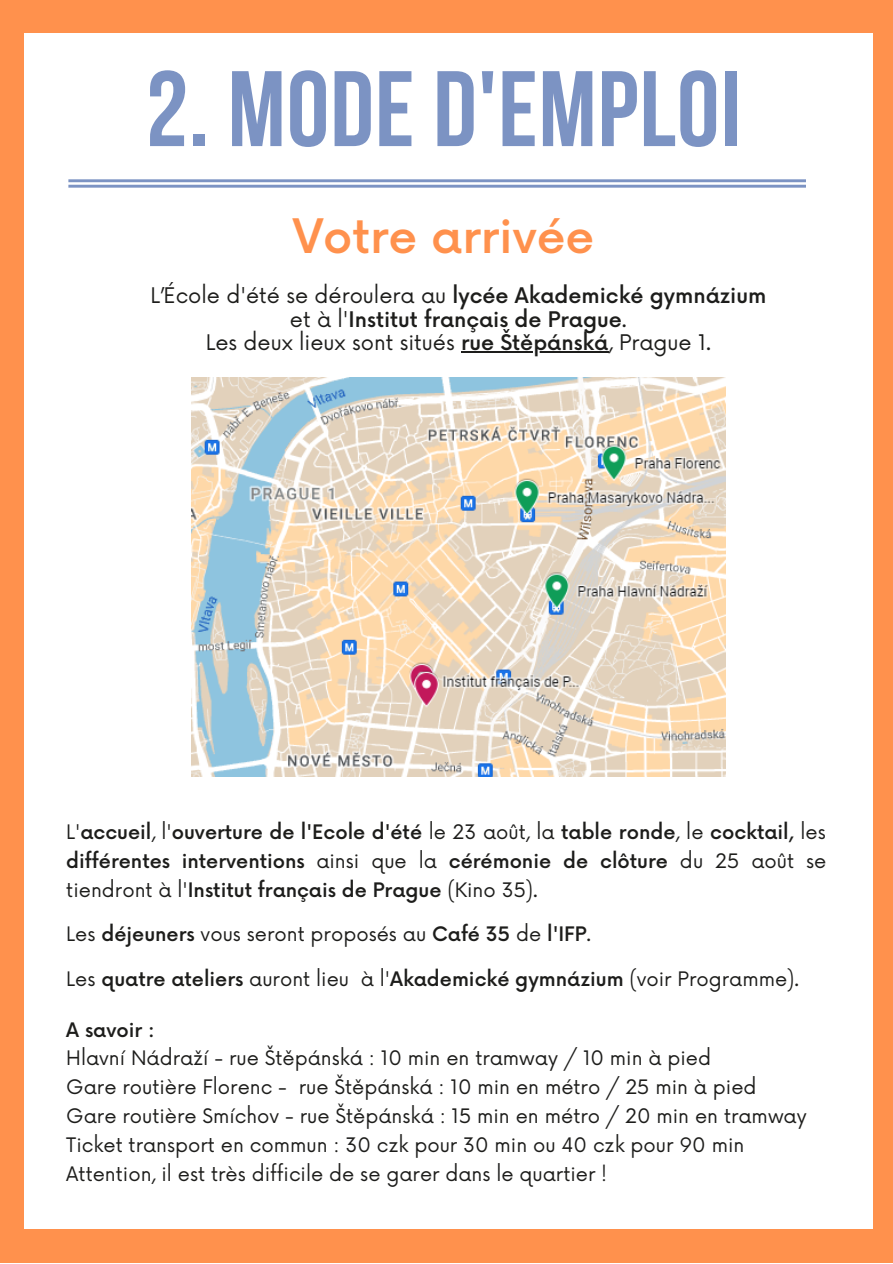
<style>
.page{position:relative;width:893px;height:1264px;background:#fff}
.page>*{position:absolute;margin:0;border:0;box-sizing:border-box;transform-origin:0 0}
.t1{font:700 106.95px "Bebas Neue";letter-spacing:.01em;color:#7c93c3}
.t2{font:500 46.35px "Now";color:#ff914d}
.t3{font:21px "Now";color:#1d1d1b}
.t4{font:500 21px "Now";color:#1d1d1b}
.t5{font:19.5px "Now";color:#1d1d1b}
.t6{font:500 19.5px/28.8px "Now";color:#1d1d1b;text-align:justify}
.s1{font-weight:500}
.s2{font-weight:400}
</style>
<div class="page">
<div style="left:0;top:0;width:892px;height:1262px;background:#ff914d"></div>
<div style="left:24px;top:33px;width:848px;height:1195px;background:#fff"></div>
<img style="left:191px;top:377px;width:534px;height:399px">
<hr style="left:461px;top:351px;width:147px;height:1px;background:#1d1d1b">
<svg style="left:68px;top:179px;width:738px;height:9px"></svg>
<p class="t1" style="left:146px;top:66px;width:596px">2. MODE D'EMPLOI</p>
<p class="t2" style="left:292px;top:212px;width:303px">Votre arrivée</p>
<p class="t3" style="left:150px;top:284px;width:617px">L’École d'été se déroulera au <span class="s1">lycée Akademické gymnázium</span></p>
<p class="t4" style="left:290px;top:308px;width:338px"><span class="s2">et à l'</span>Institut français de Prague<span class="s2">.</span></p>
<p class="t3" style="left:206px;top:331px;width:507px">Les deux lieux sont situés <span class="s1">rue Štěpánská</span>, Prague 1.</p>
<p class="t6" style="left:66px;top:818px;width:761px"><span class="s2">L'</span>accueil<span class="s2">, l'</span>ouverture de l'Ecole d'été <span class="s2">le 23 août, la</span> table ronde<span class="s2">, le</span> cocktail, <span class="s2">les </span>différentes interventions <span class="s2">ainsi que la</span> cérémonie de clôture <span class="s2">du 25 août se tiendront à l'</span>Institut français de Prague <span class="s2">(Kino 35).</span></p>
<p class="t5" style="left:66px;top:923px;width:526px">Les <span class="s1">déjeuners</span> vous seront proposés au <span class="s1">Café 35</span> de <span class="s1">l'IFP</span>.</p>
<p class="t6" style="left:66px;top:965px;width:734px"><span class="s2">Les</span> quatre ateliers <span class="s2">auront lieu à l'</span>Akademické gymnázium <span class="s2">(voir Programme).</span></p>
<p class="t6" style="left:66px;top:1016px;width:90px">A savoir :</p>
<p class="t5" style="left:66px;top:1047px;width:646px">Hlavní Nádraží - rue Štěpánská : 10 min en tramway / 10 min à pied</p>
<p class="t5" style="left:66px;top:1076px;width:691px">Gare routière Florenc - rue Štěpánská : 10 min en métro / 25 min à pied</p>
<p class="t5" style="left:66px;top:1105px;width:741px">Gare routière Smíchov - rue Štěpánská : 15 min en métro / 20 min en tramway</p>
<p class="t5" style="left:66px;top:1133px;width:679px">Ticket transport en commun : 30 czk pour 30 min ou 40 czk pour 90 min</p>
<p class="t5" style="left:66px;top:1162px;width:542px">Attention, il est très difficile de se garer dans le quartier !</p>
</div>
